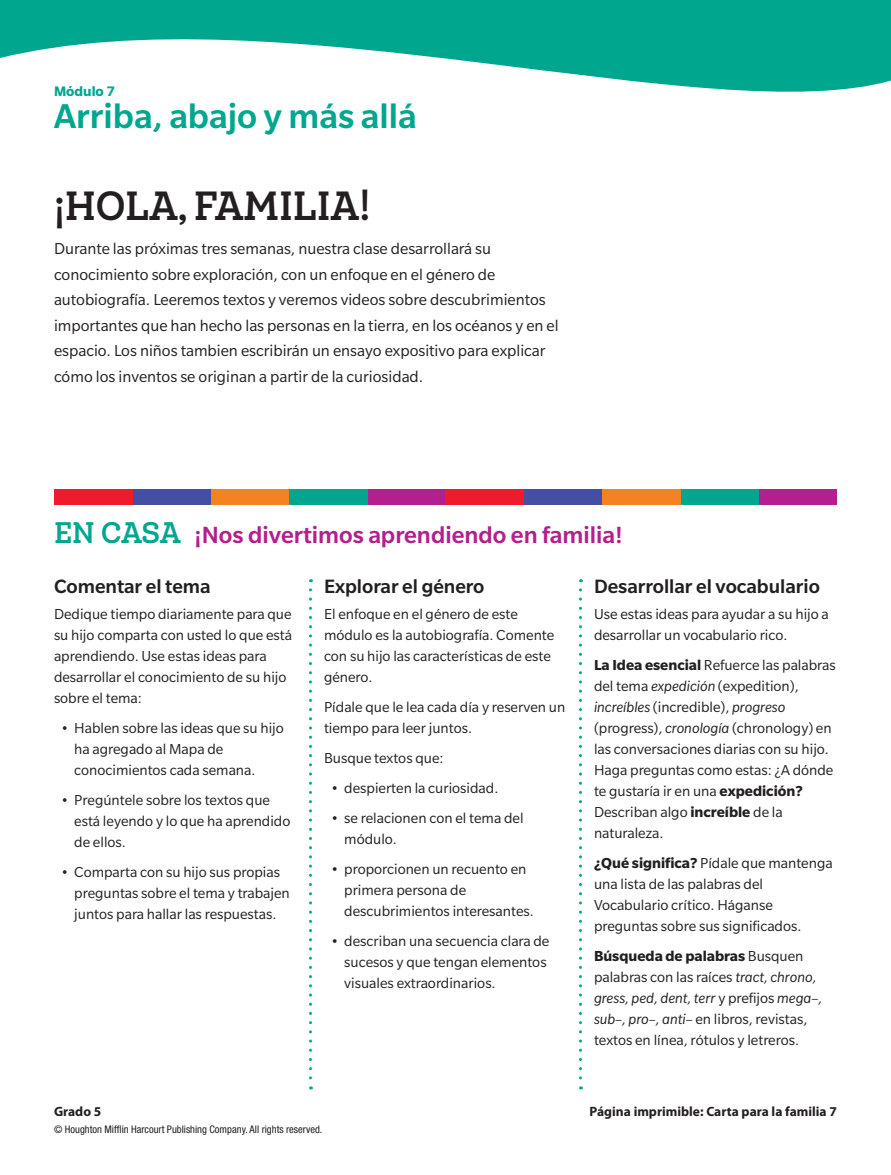
<style>
.page{position:relative;width:891px;height:1175px;background:#fff}
.page>*{position:absolute;margin:0;border:0;box-sizing:border-box;transform-origin:0 0}
.h3_hello_family{font:700 39px "Queulat HMH Cnd";color:#231f20}
.h1_m2{font:500 37.5px "Slate Pro";color:#00a78e}
.h4_runin_m2{font:500 25.5px "Slate Pro";color:#b41e8d}
.t1{font:500 21px "Slate Pro";color:#231f20}
.p_intro_text{font:17.25px/25.5px "Slate Pro";color:#231f20}
.p_body{font:15.75px/21px "Slate Pro";color:#231f20}
.h2_m2{font:700 15px "Slate Pro";color:#00a78e}
.footer_right{font:700 13.5px "Myriad Pro";color:#231f20}
.t2{font:condensed 10.5px "Helvetica Neue LT Std";color:#231f20}
.s1{font-family:"Queulat HMH Cnd";font-weight:700;font-size:28.5px;color:#00a78e}
.s2{font-weight:700}
.s3{font-style:italic}
</style>
<div class="page">
<svg style="left:0;top:0;width:891px;height:92px;fill:#00a78e"></svg>
<svg style="left:309px;top:590px;width:3px;height:499px"></svg>
<svg style="left:579px;top:590px;width:3px;height:499px"></svg>
<div style="left:759px;top:489px;width:78px;height:15px;background:#b41e8d"></div>
<div style="left:680px;top:489px;width:79px;height:15px;background:#00a78e"></div>
<div style="left:602px;top:489px;width:78px;height:15px;background:#f58220"></div>
<div style="left:367px;top:489px;width:79px;height:15px;background:#b41e8d"></div>
<div style="left:289px;top:489px;width:78px;height:15px;background:#00a78e"></div>
<div style="left:211px;top:489px;width:78px;height:15px;background:#f58220"></div>
<div style="left:132px;top:489px;width:79px;height:15px;background:#444fa1"></div>
<svg style="left:54px;top:489px;width:78px;height:15px"></svg>
<div style="left:524px;top:489px;width:78px;height:15px;background:#444fa1"></div>
<svg style="left:446px;top:489px;width:78px;height:15px"></svg>
<p class="h2_m2" style="left:54px;top:83px;width:63px">Módulo 7</p>
<p class="h1_m2" style="left:54px;top:96px;width:364px">Arriba, abajo y más allá</p>
<p class="h3_hello_family" style="left:54px;top:179px;width:318px">¡HOLA, FAMILIA!</p>
<p class="p_intro_text" style="left:54px;top:236px;width:506px">Durante las próximas tres semanas, nuestra clase desarrollará su conocimiento sobre exploración, con un enfoque en el género de autobiografía. Leeremos textos y veremos videos sobre descubrimientos importantes que han hecho las personas en la tierra, en los océanos y en el espacio. Los niños tambien escribirán un ensayo expositivo para explicar cómo los inventos se originan a partir de la curiosidad.</p>
<p class="h4_runin_m2" style="left:54px;top:521px;width:570px"><span class="s1">EN CASA</span> ¡Nos divertimos aprendiendo en familia!</p>
<p class="t1" style="left:54px;top:575px;width:158px">Comentar el tema</p>
<p class="p_body" style="left:54px;top:603px;width:240px">Dedique tiempo diariamente para que su hijo comparta con usted lo que está aprendiendo. Use estas ideas para desarrollar el conocimiento de su hijo sobre el tema:</p>
<p class="p_body" style="left:74px;top:717px;width:211px;text-indent:-14px">• Hablen sobre las ideas que su hijo ha agregado al Mapa de conocimientos cada semana.</p>
<p class="p_body" style="left:74px;top:789px;width:218px;text-indent:-14px">• Pregúntele sobre los textos que está leyendo y lo que ha aprendido de ellos.</p>
<p class="p_body" style="left:74px;top:861px;width:217px;text-indent:-14px">• Comparta con su hijo sus propias preguntas sobre el tema y trabajen juntos para hallar las respuestas.</p>
<p class="t1" style="left:324px;top:575px;width:162px">Explorar el género</p>
<p class="p_body" style="left:324px;top:603px;width:232px">El enfoque en el género de este módulo es la autobiografía. Comente con su hijo las características de este género.</p>
<p class="p_body" style="left:324px;top:696px;width:243px">Pídale que le lea cada día y reserven un tiempo para leer juntos.</p>
<p class="p_body" style="left:324px;top:747px;width:121px">Busque textos que:</p>
<p class="p_body" style="left:331px;top:777px;width:169px">• despierten la curiosidad.</p>
<p class="p_body" style="left:344px;top:807px;width:181px;text-indent:-14px">• se relacionen con el tema del módulo.</p>
<p class="p_body" style="left:344px;top:858px;width:191px;text-indent:-14px">• proporcionen un recuento en primera persona de descubrimientos interesantes.</p>
<p class="p_body" style="left:344px;top:930px;width:207px;text-indent:-14px">• describan una secuencia clara de sucesos y que tengan elementos visuales extraordinarios.</p>
<p class="t1" style="left:594px;top:575px;width:228px">Desarrollar el vocabulario</p>
<p class="p_body" style="left:594px;top:603px;width:236px">Use estas ideas para ayudar a su hijo a desarrollar un vocabulario rico.</p>
<p class="p_body" style="left:594px;top:654px;width:243px"><span class="s2">La Idea esencial</span> Refuerce las palabras del tema <span class="s3">expedición</span> (expedition), <span class="s3">increíbles</span> (incredible), <span class="s3">progreso </span>(progress), <span class="s3">cronología</span> (chronology) en las conversaciones diarias con su hijo.<br>Haga preguntas como estas: ¿A dónde te gustaría ir en una <span class="s2">expedición?<br></span>Describan algo <span class="s2">increíble</span> de la naturaleza.</p>
<p class="p_body" style="left:594px;top:852px;width:240px"><span class="s2">¿Qué significa?</span> Pídale que mantenga una lista de las palabras del<br>Vocabulario crítico. Háganse preguntas sobre sus significados.</p>
<p class="p_body" style="left:594px;top:945px;width:230px"><span class="s2">Búsqueda de palabras</span> Busquen palabras con las raíces <span class="s3">tract, chrono, gress, ped, dent, terr</span> y prefijos <span class="s3">mega–, sub–, pro–, anti–</span> en libros, revistas, textos en línea, rótulos y letreros.</p>
<p class="footer_right" style="left:54px;top:1104px;width:49px">Grado 5</p>
<p class="footer_right" style="left:590px;top:1104px;width:249px">Página imprimible: Carta para la familia 7</p>
<p class="t2" style="left:54px;top:1123px;width:270px">© Houghton Mifflin Harcourt Publishing Company. All rights reserved.</p>
</div>
